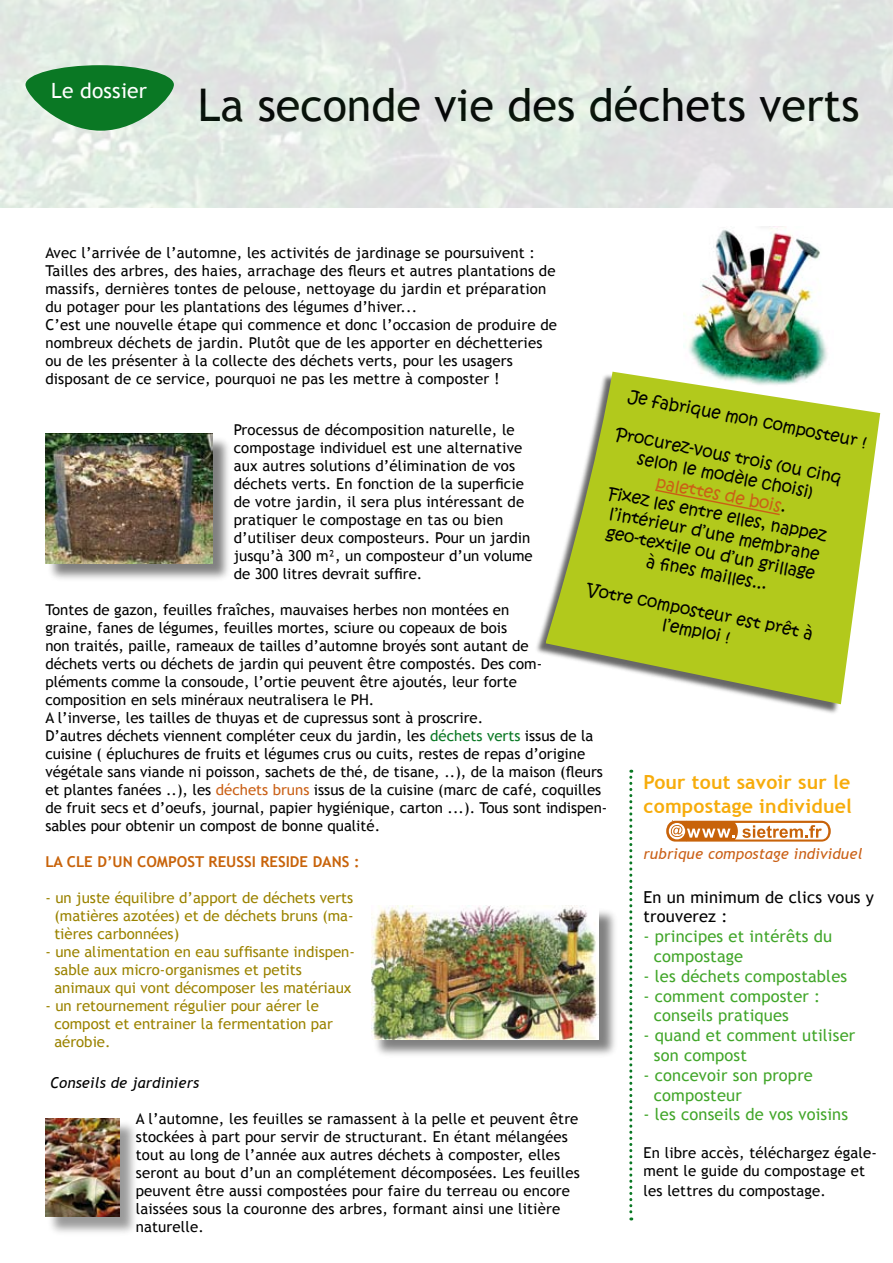
<style>
.page{position:relative;width:893px;height:1263px;background:#fff}
.page>*{position:absolute;margin:0;border:0;box-sizing:border-box;transform-origin:0 0}
.t1{font:45px "Trebuchet MS";color:#000}
.t2{font:21px "Trebuchet MS";letter-spacing:.01em;color:#fff}
.t3{font:700 19.5px/23.4px "Trebuchet MS";letter-spacing:.01em;color:#f7ac0b}
.t4{font:16.5px/19.8px "Kristen ITC";color:#000;text-align:center}
.t5{font:16.5px/19.8px "Trebuchet MS";letter-spacing:.01em;color:#42a62a}
.t6{font:16.5px/19.8px "Trebuchet MS";letter-spacing:.01em;color:#000}
.t7{font:15px/18px "Trebuchet MS";letter-spacing:.01em;color:#000}
.t8{font:15px/18px "Trebuchet MS";color:#9b8300}
.t9{font:700 15px "Trebuchet MS";color:#c8630a}
.t10{font:italic 15px "Trebuchet MS";letter-spacing:.01em;color:#ca6016}
.t11{font:italic 15px "Trebuchet MS";letter-spacing:.01em;color:#000}
.s1{color:#0a7824}
.s2{color:#ca6016}
</style>
<div class="page">
<svg style="left:629px;top:770px;width:3px;height:450px"></svg>
<div style="left:373px;top:907px;width:246px;height:151px;background:#000;opacity:.5"></div>
<img style="left:371px;top:906px;width:228px;height:133px">
<svg style="left:666px;top:820px;width:165px;height:22px"></svg>
<div style="left:47px;top:435px;width:186px;height:149px;background:#000;opacity:.5"></div>
<img style="left:45px;top:434px;width:168px;height:129px">
<div style="left:47px;top:1120px;width:92px;height:117px;background:#000;opacity:.4"></div>
<img style="left:45px;top:1118px;width:74px;height:99px">
<svg style="left:26px;top:65px;width:148px;height:66px;background:#449757"></svg>
<img style="left:683px;top:227px;width:144px;height:140px">
<svg style="left:543px;top:367px;width:337px;height:340px;fill:#b2c91c"></svg>
<svg style="left:654px;top:488px;width:127px;height:28px;background:#b3c31b"></svg>
<h2 class="t2" style="left:51px;top:78px;width:97px">Le dossier</h2>
<h1 class="t1" style="left:198px;top:79px;width:663px">La seconde vie des déchets verts</h1>
<p class="t7" style="left:45px;top:244px;width:513px">Avec l’arrivée de l’automne, les activités de jardinage se poursuivent :<br>Tailles des arbres, des haies, arrachage des fleurs et autres plantations de massifs, dernières tontes de pelouse, nettoyage du jardin et préparation du potager pour les plantations des légumes d’hiver...<br>C’est une nouvelle étape qui commence et donc l’occasion de produire de nombreux déchets de jardin. Plutôt que de les apporter en déchetteries ou de les présenter à la collecte des déchets verts, pour les usagers disposant de ce service, pourquoi ne pas les mettre à composter !</p>
<p class="t7" style="left:234px;top:421px;width:300px">Processus de décomposition naturelle, le compostage individuel est une alternative aux autres solutions d’élimination de vos déchets verts. En fonction de la superficie de votre jardin, il sera plus intéressant de pratiquer le compostage en tas ou bien d’utiliser deux composteurs. Pour un jardin jusqu’à 300 m², un composteur d’un volume de 300 litres devrait suffire.</p>
<p class="t7" style="left:45px;top:601px;width:564px">Tontes de gazon, feuilles fraîches, mauvaises herbes non montées en<br>graine, fanes de légumes, feuilles mortes, sciure ou copeaux de bois<br>non traités, paille, rameaux de tailles d’automne broyés sont autant de<br>déchets verts ou déchets de jardin qui peuvent être compostés. Des com&shy;pléments comme la consoude, l’ortie peuvent être ajoutés, leur forte<br>composition en sels minéraux neutralisera le PH.<br>A l’inverse, les tailles de thuyas et de cupressus sont à proscrire.<br>D’autres déchets viennent compléter ceux du jardin, les <span class="s1">déchets verts</span> issus de la cuisine ( épluchures de fruits et légumes crus ou cuits, restes de repas d’origine végétale sans viande ni poisson, sachets de thé, de tisane, ..), de la maison (fleurs et plantes fanées ..), les <span class="s2">déchets bruns</span> issus de la cuisine (marc de café, coquilles de fruit secs et d’oeufs, journal, papier hygiénique, carton ...). Tous sont indispen&shy;sables pour obtenir un compost de bonne qualité.</p>
<p class="t9" style="left:45px;top:852px;width:316px">LA CLE D’UN COMPOST REUSSI RESIDE DANS :</p>
<p class="t8" style="left:54px;top:889px;width:301px;text-align:justify;text-indent:-9px">- un juste équilibre d’apport de déchets verts (matières azotées) et de déchets bruns (ma&shy;tières carbonnées)</p>
<p class="t8" style="left:54px;top:943px;width:302px;text-indent:-9px">- une alimentation en eau suffisante indispen&shy;sable aux micro-organismes et petits animaux qui vont décomposer les matériaux</p>
<p class="t8" style="left:54px;top:997px;width:280px;text-indent:-9px">- un retournement régulier pour aérer le compost et entrainer la fermentation par aérobie.</p>
<p class="t11" style="left:50px;top:1074px;width:151px">Conseils de jardiniers</p>
<p class="t7" style="left:136px;top:1110px;width:446px">A l’automne, les feuilles se ramassent à la pelle et peuvent être stockées à part pour servir de structurant. En étant mélangées tout au long de l’année aux autres déchets à composter, elles seront au bout d’un an complétement décomposées. Les feuilles peuvent être aussi compostées pour faire du terreau ou encore laissées sous la couronne des arbres, formant ainsi une litière naturelle.</p>
<p class="t4" style="left:630px;top:387px;width:244px;rotate:11deg">Je fabrique mon composteur !</p>
<p class="t4" style="left:618px;top:424px;width:231px;rotate:11deg">Procurez-vous trois (ou cinq selon le modèle choisi) <span class="s2">palettes de bois</span>.<br>Fixez les entre elles, nappez l’intérieur d’une membrane geo-textile ou d’un grillage<br>à fi nes mailles...</p>
<p class="t4" style="left:589px;top:580px;width:231px;rotate:11deg">Votre composteur est prêt à l’emploi !</p>
<h3 class="t3" style="left:644px;top:770px;width:210px">Pour tout savoir sur le compostage individuel</h3>
<p class="t10" style="left:644px;top:845px;width:220px">rubrique compostage individuel</p>
<p class="t6" style="left:644px;top:887px;width:232px">En un minimum de clics vous y trouverez :</p>
<p class="t5" style="left:654px;top:927px;width:180px;text-indent:-10px">- principes et intérêts du compostage</p>
<p class="t5" style="left:644px;top:966px;width:205px">- les déchets compostables</p>
<p class="t5" style="left:654px;top:986px;width:168px;text-indent:-10px">- comment composter : conseils pratiques</p>
<p class="t5" style="left:654px;top:1026px;width:203px;text-indent:-10px">- quand et comment utiliser son compost</p>
<p class="t5" style="left:654px;top:1065px;width:161px;text-indent:-10px">- concevoir son propre composteur</p>
<p class="t5" style="left:644px;top:1105px;width:206px">- les conseils de vos voisins</p>
<p class="t7" style="left:644px;top:1144px;width:235px">En libre accès, téléchargez égale&shy;ment le guide du compostage et</p>
<p class="t7" style="left:644px;top:1182px;width:184px">les lettres du compostage.</p>
</div>
